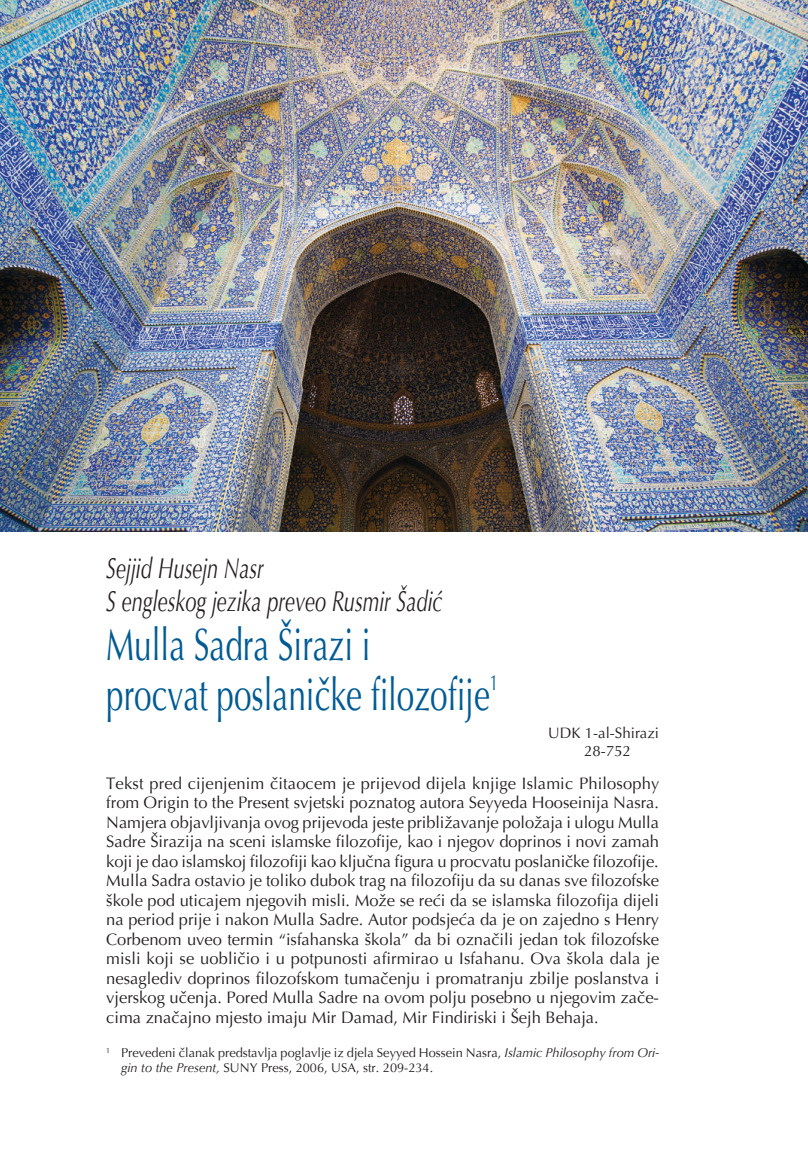
<style>
.page{position:relative;width:808px;height:1149px;background:#fff}
.page>*{position:absolute;margin:0;border:0;box-sizing:border-box;transform-origin:0 0}
.t1{font:45px/49.5px "Optima";color:#005b94;scale:.7 1}
.t2{font:italic 28.5px/33px "Optima";color:#231f20;scale:.7 1}
.t3{font:16.5px/19.5px "Optima";color:#231f20;text-align:justify}
.t4{font:15px/18px "Optima";color:#231f20;text-align:center}
.t5{font:12.75px/15px "Optima";color:#231f20}
.s1{font-style:italic}
</style>
<div class="page">
<img style="left:0;top:0;width:808px;height:531px">
<h2 class="t2" style="left:106px;top:551px;width:482px">Sejjid Husejn Nasr<br>S engleskog jezika preveo Rusmir Šadić</h2>
<h1 class="t1" style="left:106px;top:621px;width:561px">Mulla Sadra Širazi i<br>procvat poslaničke filozofije<sup>1</sup></h1>
<p class="t4" style="left:548px;top:724px;width:112px">UDK 1-al-Shirazi<br>28-752</p>
<p class="t3" style="left:106px;top:773px;width:554px">Tekst pred cijenjenim čitaocem je prijevod dijela knjige Islamic Philosophy from Origin to the Present svjetski poznatog autora Seyyeda Hooseinija Nasra.<br>Namjera objavljivanja ovog prijevoda jeste približavanje položaja i ulogu Mulla Sadre Širazija na sceni islamske filozofije, kao i njegov doprinos i novi zamah koji je dao islamskoj filozofiji kao ključna figura u procvatu poslaničke filozofije.<br>Mulla Sadra ostavio je toliko dubok trag na filozofiju da su danas sve filozofske škole pod uticajem njegovih misli. Može se reći da se islamska filozofija dijeli na period prije i nakon Mulla Sadre. Autor podsjeća da je on zajedno s Henry Corbenom uveo termin “isfahanska škola” da bi označili jedan tok filozofske misli koji se uobličio i u potpunosti afirmirao u Isfahanu. Ova škola dala je nesaglediv doprinos filozofskom tumačenju i promatranju zbilje poslanstva i vjerskog učenja. Pored Mulla Sadre na ovom polju posebno u njegovim zače&shy;cima značajno mjesto imaju Mir Damad, Mir Findiriski i Šejh Behaja.</p>
<p class="t5" style="left:121px;top:1045px;width:539px;text-indent:-15px"><sup>1</sup> Prevedeni članak predstavlja poglavlje iz djela Seyyed Hossein Nasra, <span class="s1">Islamic Philosophy from Ori&shy;gin to the Present,</span> SUNY Press, 2006, USA, str. 209-234.</p>
</div>
